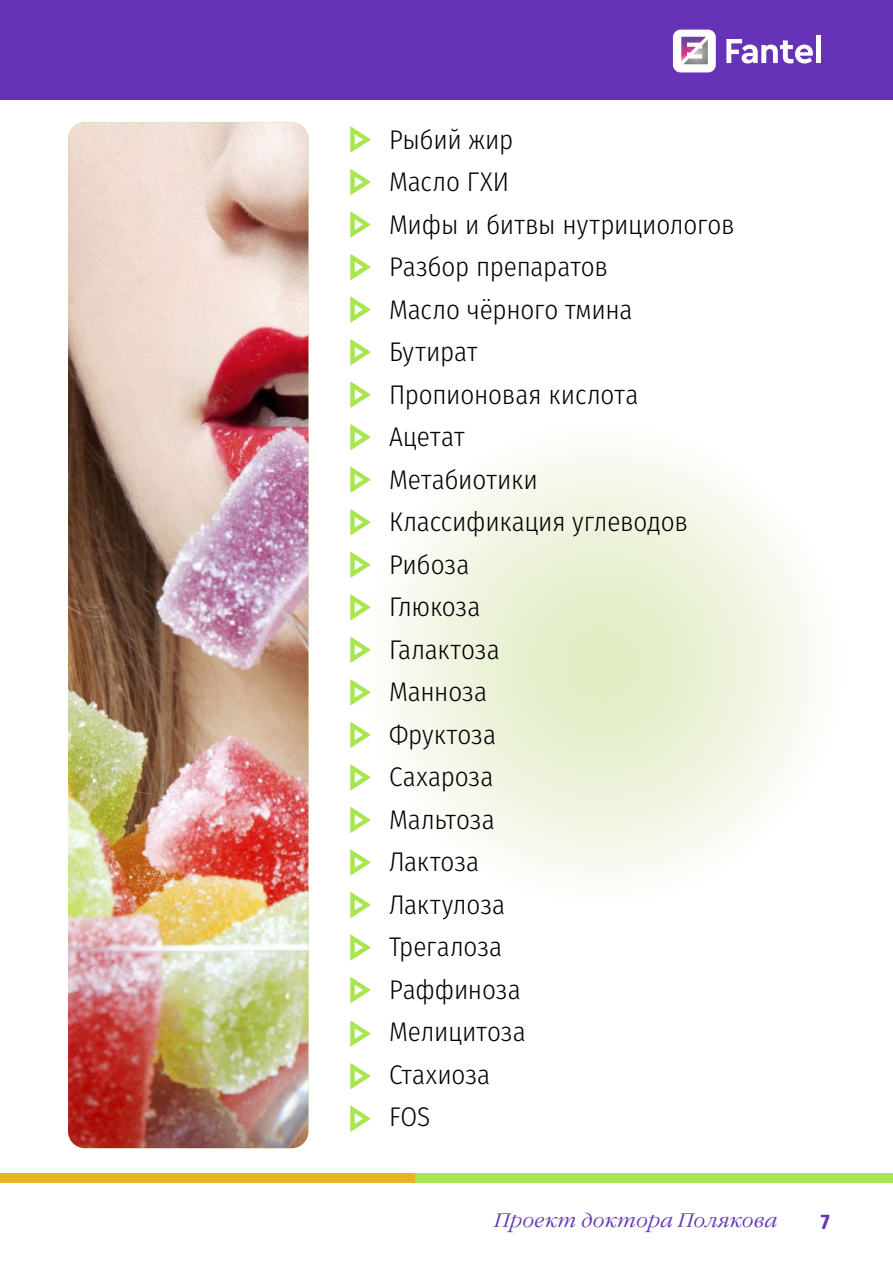
<style>
.page{position:relative;width:893px;height:1263px;background:#fff}
.page>*{position:absolute;margin:0;border:0;box-sizing:border-box;transform-origin:0 0}
.t1{font:300 27px/42.5px "Fira Sans Condensed";letter-spacing:-.005em;color:#000}
.t2{font:700 21px "Fira Sans Condensed";color:#6633b8}
.t3{font:italic 300 19.5px "Garamond C";letter-spacing:.025em;color:#6633b8}
</style>
<div class="page">
<div style="left:0;top:0;width:418px;height:100px;background:#6633b8"></div>
<div style="left:416px;top:0;width:477px;height:100px;background:#6633b8"></div>
<div style="left:0;top:1174px;width:418px;height:9px;background:#e8b520"></div>
<div style="left:416px;top:1174px;width:477px;height:9px;background:#a8e64f"></div>
<div style="left:673px;top:30px;width:43px;height:42px;background:#fff;border-radius:8px"></div>
<svg style="left:681px;top:37px;width:27px;height:27px"></svg>
<svg style="left:726px;top:39px;width:87px;height:25px"></svg>
<div style="left:816px;top:36px;width:5px;height:27px;background:#fff"></div>
<svg style="left:360px;top:423px;width:483px;height:480px"></svg>
<img style="left:68px;top:122px;width:240px;height:1026px">
<svg style="left:350px;top:126px;width:20px;height:26px"></svg>
<svg style="left:350px;top:169px;width:20px;height:26px"></svg>
<svg style="left:350px;top:212px;width:20px;height:26px"></svg>
<svg style="left:350px;top:254px;width:20px;height:26px"></svg>
<svg style="left:350px;top:297px;width:20px;height:26px"></svg>
<svg style="left:350px;top:339px;width:20px;height:26px"></svg>
<svg style="left:350px;top:382px;width:20px;height:26px"></svg>
<svg style="left:350px;top:424px;width:20px;height:26px"></svg>
<svg style="left:350px;top:467px;width:20px;height:26px"></svg>
<svg style="left:350px;top:509px;width:20px;height:26px"></svg>
<svg style="left:350px;top:552px;width:20px;height:26px"></svg>
<svg style="left:350px;top:594px;width:20px;height:26px"></svg>
<svg style="left:350px;top:637px;width:20px;height:26px"></svg>
<svg style="left:350px;top:679px;width:20px;height:26px"></svg>
<svg style="left:350px;top:722px;width:20px;height:26px"></svg>
<svg style="left:350px;top:764px;width:20px;height:26px"></svg>
<svg style="left:350px;top:807px;width:20px;height:26px"></svg>
<svg style="left:350px;top:849px;width:20px;height:26px"></svg>
<svg style="left:350px;top:892px;width:20px;height:26px"></svg>
<svg style="left:350px;top:934px;width:20px;height:26px"></svg>
<svg style="left:350px;top:1020px;width:20px;height:26px"></svg>
<svg style="left:350px;top:977px;width:20px;height:26px"></svg>
<svg style="left:350px;top:1063px;width:20px;height:26px"></svg>
<svg style="left:350px;top:1106px;width:20px;height:25px"></svg>
<p class="t1" style="left:389px;top:118px;width:347px">Рыбий жир<br>Масло ГХИ<br>Мифы и битвы нутрициологов<br>Разбор препаратов<br>Масло чёрного тмина<br>Бутират<br>Пропионовая кислота<br>Ацетат<br>Метабиотики<br>Классификация углеводов<br>Рибоза<br>Глюкоза<br>Галактоза<br>Манноза<br>Фруктоза<br>Сахароза<br>Мальтоза<br>Лактоза<br>Лактулоза<br>Трегалоза<br>Раффиноза<br>Мелицитоза<br>Стахиоза<br>FOS</p>
<p class="t3" style="left:495px;top:1210px;width:284px">Проект доктора Полякова</p>
<p class="t2" style="left:821px;top:1204px;width:10px">7</p>
</div>
